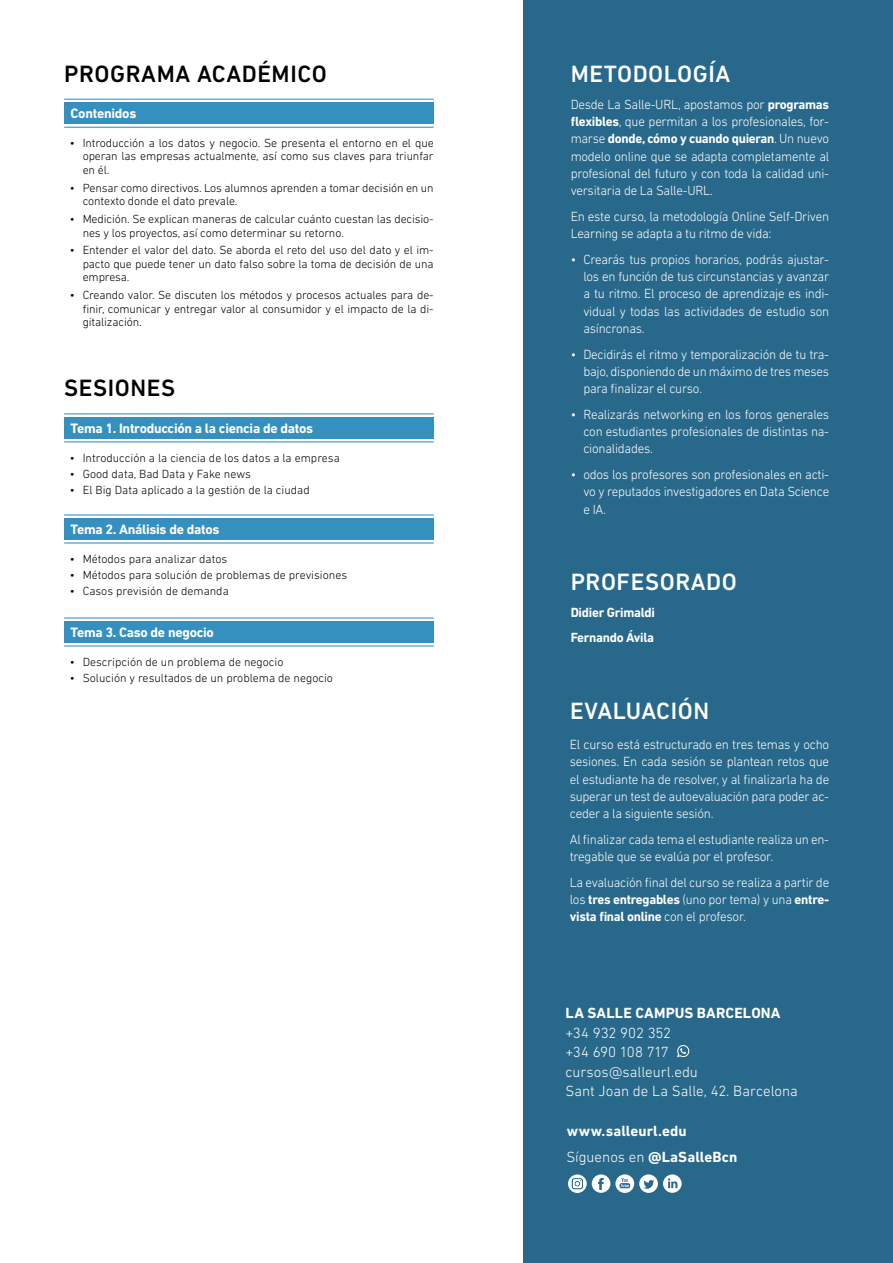
<style>
.page{position:relative;width:893px;height:1263px;background:#fff}
.page>*{position:absolute;margin:0;border:0;box-sizing:border-box;transform-origin:0 0}
.t1{font:500 24px "DIN Next LT Pro";letter-spacing:.025em;color:#fff}
.t2{font:500 24px "DIN Next LT Pro";letter-spacing:.025em;color:#000}
.t3{font:300 15px/19.5px "DIN Next LT Pro";color:#fff}
.t4{font:700 15px "DIN Next LT Pro";letter-spacing:.01em;color:#fff}
.t5{font:700 13.8px "DIN Next LT Pro";letter-spacing:-.02em;color:#fff}
.t6{font:300 13.5px/17.2px "DIN Next LT Pro";letter-spacing:-.02em;color:#fff;text-align:justify}
.t7{font:700 13.5px/25.8px "DIN Next LT Pro";letter-spacing:-.02em;color:#fff}
.t8{font:300 12px/13.5px "DIN Next LT Pro";letter-spacing:-.01em;color:#000;text-align:justify}
.s1{font-weight:700}
.s2{font-weight:300}
</style>
<div class="page">
<div style="left:523px;top:0;width:370px;height:1263px;background:#28688a"></div>
<svg style="left:677px;top:1045px;width:12px;height:12px"></svg>
<svg style="left:568px;top:1174px;width:114px;height:19px"></svg>
<div style="left:64px;top:103px;width:370px;height:21px;background:#358fbf"></div>
<hr style="left:64px;top:99px;width:370px;height:1px;background:#358fbf">
<hr style="left:64px;top:127px;width:370px;height:1px;background:#358fbf">
<div style="left:64px;top:417px;width:370px;height:21px;background:#358fbf"></div>
<hr style="left:64px;top:413px;width:370px;height:1px;background:#358fbf">
<hr style="left:64px;top:441px;width:370px;height:1px;background:#358fbf">
<div style="left:64px;top:518px;width:370px;height:22px;background:#358fbf"></div>
<hr style="left:64px;top:514px;width:370px;height:1px;background:#358fbf">
<hr style="left:64px;top:542px;width:370px;height:1px;background:#358fbf">
<div style="left:64px;top:621px;width:370px;height:22px;background:#358fbf"></div>
<hr style="left:64px;top:617px;width:370px;height:1px;background:#358fbf">
<hr style="left:64px;top:645px;width:370px;height:1px;background:#358fbf">
<h1 class="t2" style="left:64px;top:60px;width:264px">PROGRAMA ACADÉMICO</h1>
<p class="t5" style="left:71px;top:105px;width:67px">Contenidos</p>
<p class="t8" style="left:83px;top:136px;width:352px;text-indent:-13px">• Introducción a los datos y negocio. Se presenta el entorno en el que operan las empresas actualmente, así como sus claves para triunfar en él.</p>
<p class="t8" style="left:83px;top:181px;width:353px;text-indent:-13px">• Pensar como directivos. Los alumnos aprenden a tomar decisión en un contexto donde el dato prevale.</p>
<p class="t8" style="left:83px;top:212px;width:353px;text-indent:-13px">• Medición. Se explican maneras de calcular cuánto cuestan las decisio&shy;nes y los proyectos, así como determinar su retorno.</p>
<p class="t8" style="left:83px;top:243px;width:353px;text-indent:-13px">• Entender el valor del dato. Se aborda el reto del uso del dato y el im&shy;pacto que puede tener un dato falso sobre la toma de decisión de una empresa.</p>
<p class="t8" style="left:83px;top:288px;width:353px;text-indent:-13px">• Creando valor. Se discuten los métodos y procesos actuales para de&shy;finir, comunicar y entregar valor al consumidor y el impacto de la di&shy;gitalización.</p>
<h1 class="t2" style="left:64px;top:374px;width:113px">SESIONES</h1>
<p class="t5" style="left:71px;top:420px;width:244px">Tema 1. Introducción a la ciencia de datos</p>
<p class="t8" style="left:70px;top:451px;width:271px">• Introducción a la ciencia de los datos a la empresa</p>
<p class="t8" style="left:70px;top:467px;width:183px">• Good data, Bad Data y Fake news</p>
<p class="t8" style="left:70px;top:483px;width:241px">• El Big Data aplicado a la gestión de la ciudad</p>
<p class="t5" style="left:71px;top:521px;width:151px">Tema 2. Análisis de datos</p>
<p class="t8" style="left:70px;top:552px;width:159px">• Métodos para analizar datos</p>
<p class="t8" style="left:70px;top:568px;width:279px">• Métodos para solución de problemas de previsiones</p>
<p class="t8" style="left:70px;top:584px;width:160px">• Casos previsión de demanda</p>
<p class="t5" style="left:71px;top:624px;width:145px">Tema 3. Caso de negocio</p>
<p class="t8" style="left:70px;top:655px;width:215px">• Descripción de un problema de negocio</p>
<p class="t8" style="left:70px;top:671px;width:265px">• Solución y resultados de un problema de negocio</p>
<h1 class="t1" style="left:571px;top:60px;width:161px">METODOLOGÍA</h1>
<p class="t6" style="left:571px;top:95px;width:260px">Desde La Salle-URL, apostamos por <span class="s1">programas flexibles</span>, que permitan a los profesionales, for&shy;marse <span class="s1">donde, cómo y cuando quieran</span>. Un nuevo modelo online que se adapta completamente al profesional del futuro y con toda la calidad uni&shy;versitaria de La Salle-URL.</p>
<p class="t6" style="left:571px;top:207px;width:260px">En este curso, la metodología Online Self-Driven<br>Learning se adapta a tu ritmo de vida:</p>
<p class="t6" style="left:583px;top:250px;width:247px;text-indent:-13px">• Crearás tus propios horarios, podrás ajustar&shy;los en función de tus circunstancias y avanzar a tu ritmo. El proceso de aprendizaje es indi&shy;vidual y todas las actividades de estudio son asíncronas.</p>
<p class="t6" style="left:583px;top:345px;width:247px;text-indent:-13px">• Decidirás el ritmo y temporalización de tu tra&shy;bajo, disponiendo de un máximo de tres meses para finalizar el curso.</p>
<p class="t6" style="left:583px;top:405px;width:247px;text-indent:-13px">• Realizarás networking en los foros generales con estudiantes profesionales de distintas na&shy;cionalidades.</p>
<p class="t6" style="left:583px;top:466px;width:247px;text-indent:-13px">• odos los profesores son profesionales en acti&shy;vo y reputados investigadores en Data Science e IA.</p>
<h1 class="t1" style="left:571px;top:568px;width:168px">PROFESORADO</h1>
<p class="t7" style="left:571px;top:599px;width:86px">Didier Grimaldi<br>Fernando Ávila</p>
<h1 class="t1" style="left:570px;top:696px;width:140px">EVALUACIÓN</h1>
<p class="t6" style="left:570px;top:736px;width:261px">El curso está estructurado en tres temas y ocho sesiones. En cada sesión se plantean retos que el estudiante ha de resolver, y al finalizarla ha de superar un test de autoevaluación para poder ac&shy;ceder a la siguiente sesión.</p>
<p class="t6" style="left:570px;top:830px;width:261px">Al finalizar cada tema el estudiante realiza un en&shy;tregable que se evalúa por el profesor.</p>
<p class="t6" style="left:570px;top:873px;width:261px">La evaluación final del curso se realiza a partir de los <span class="s1">tres entregables</span> (uno por tema) y una <span class="s1">entre&shy;vista final online</span> con el profesor.</p>
<p class="t4" style="left:566px;top:1004px;width:217px">LA SALLE CAMPUS BARCELONA</p>
<p class="t3" style="left:566px;top:1023px;width:234px">+34 932 902 352<br>+34 690 108 717 cursos@salleurl.edu<br>Sant Joan de La Salle, 42. Barcelona</p>
<p class="t4" style="left:567px;top:1122px;width:121px">www.salleurl.edu</p>
<p class="t4" style="left:566px;top:1148px;width:172px"><span class="s2">Síguenos en</span> @LaSalleBcn</p>
</div>
